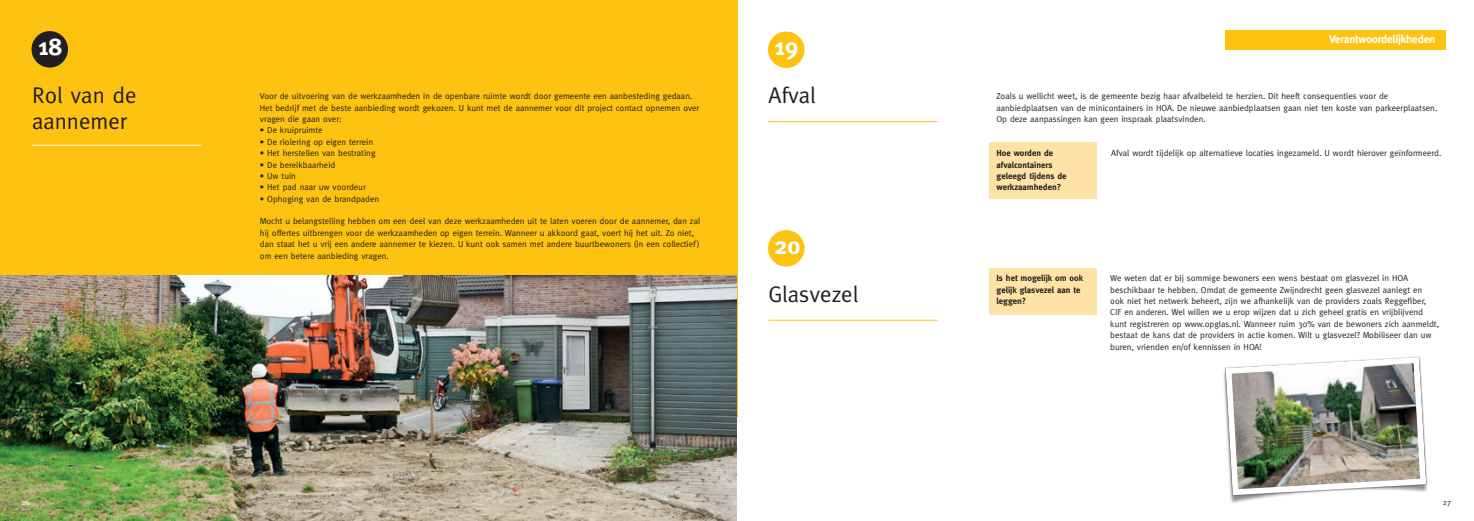
<style>
.page{position:relative;width:1474px;height:521px;background:#fff}
.page>*{position:absolute;margin:0;border:0;box-sizing:border-box;transform-origin:0 0}
.t1{font:700 24.41px "Meta";color:#fff}
.t2{font:22.75px/26.2px "Meta";color:#231f20}
.t3{font:700 11.38px "Meta";letter-spacing:-.02em;color:#fff}
.t4{font:8.75px/11.4px "Meta";color:#231f20}
.t5{font:700 8.75px/11.4px "Meta";color:#231f20}
.t6{font:7.88px "Meta";color:#fff}
.t7{font:7.88px "Meta";color:#231f20}
</style>
<div class="page">
<div style="left:0;top:0;width:737px;height:417px;background:#fec210"></div>
<img style="left:0;top:276px;width:737px;height:245px">
<div style="left:31px;top:31px;width:37px;height:37px;background:#231f20;border-radius:50%"></div>
<hr style="left:32px;top:145px;width:169px;height:1px;background:#fff">
<div style="left:989px;top:142px;width:107px;height:57px;background:#ffe2a5"></div>
<div style="left:989px;top:268px;width:107px;height:46px;background:#ffe2a5"></div>
<div style="left:1224px;top:30px;width:221px;height:20px;background:#fec210"></div>
<div style="left:768px;top:32px;width:36px;height:36px;background:#fec210;border-radius:50%"></div>
<div style="left:768px;top:230px;width:36px;height:37px;background:#fec210;border-radius:50%"></div>
<hr style="left:768px;top:121px;width:169px;height:1px;background:#fec210">
<hr style="left:768px;top:320px;width:169px;height:1px;background:#fec210">
<div style="left:1221px;top:361px;width:207px;height:143px;background:#231f20;opacity:.5"></div>
<img style="left:1222px;top:356px;width:206px;height:142px">
<h1 class="t1" style="left:38px;top:32px;width:26px">18</h1>
<h1 class="t1" style="left:774px;top:33px;width:26px">19</h1>
<h3 class="t3" style="left:1328px;top:33px;width:108px">Verantwoordelijkheden</h3>
<h2 class="t2" style="left:32px;top:81px;width:106px">Rol van de aannemer</h2>
<p class="t4" style="left:260px;top:90px;width:441px">Voor de uitvoering van de werkzaamheden in de openbare ruimte wordt door gemeente een aanbesteding gedaan.<br>Het bedrijf met de beste aanbieding wordt gekozen. U kunt met de aannemer voor dit project contact opnemen over vragen die gaan over:</p>
<p class="t4" style="left:260px;top:125px;width:64px">• De kruipruimte</p>
<p class="t4" style="left:260px;top:136px;width:115px">• De riolering op eigen terrein</p>
<p class="t4" style="left:260px;top:147px;width:117px">• Het herstellen van bestrating</p>
<p class="t4" style="left:260px;top:159px;width:77px">• De bereikbaarheid</p>
<p class="t4" style="left:260px;top:170px;width:38px">• Uw tuin</p>
<p class="t4" style="left:260px;top:181px;width:107px">• Het pad naar uw voordeur</p>
<p class="t4" style="left:260px;top:193px;width:121px">• Ophoging van de brandpaden</p>
<p class="t4" style="left:260px;top:216px;width:442px">Mocht u belangstelling hebben om een deel van deze werkzaamheden uit te laten voeren door de aannemer, dan zal hij offertes uitbrengen voor de werkzaamheden op eigen terrein. Wanneer u akkoord gaat, voert hij het uit. Zo niet, dan staat het u vrij een andere aannemer te kiezen. U kunt ook samen met andere buurtbewoners (in een collectief) om een betere aanbieding vragen.</p>
<h2 class="t2" style="left:768px;top:82px;width:49px">Afval</h2>
<h1 class="t1" style="left:774px;top:231px;width:28px">20</h1>
<p class="t4" style="left:996px;top:90px;width:442px">Zoals u wellicht weet, is de gemeente bezig haar afvalbeleid te herzien. Dit heeft consequenties voor de aanbiedplaatsen van de minicontainers in HOA. De nieuwe aanbiedplaatsen gaan niet ten koste van parkeerplaatsen.<br>Op deze aanpassingen kan geen inspraak plaatsvinden.</p>
<p class="t4" style="left:1111px;top:147px;width:332px">Afval wordt tijdelijk op alternatieve locaties ingezameld. U wordt hierover geïnformeerd.</p>
<p class="t5" style="left:996px;top:147px;width:72px">Hoe worden de afvalcontainers geleegd tijdens de werkzaamheden?</p>
<h2 class="t2" style="left:768px;top:280px;width:91px">Glasvezel</h2>
<p class="t5" style="left:996px;top:272px;width:88px">Is het mogelijk om ook gelijk glasvezel aan te leggen?</p>
<p class="t4" style="left:1110px;top:272px;width:330px">We weten dat er bij sommige bewoners een wens bestaat om glasvezel in HOA beschikbaar te hebben. Omdat de gemeente Zwijndrecht geen glasvezel aanlegt en<br>ook niet het netwerk beheert, zijn we afhankelijk van de providers zoals Reggefiber, CIF en anderen. Wel willen we u erop wijzen dat u zich geheel gratis en vrijblijvend kunt registreren op www.opglas.nl. Wanneer ruim 30% van de bewoners zich aanmeldt, bestaat de kans dat de providers in actie komen. Wilt u glasvezel? Mobiliseer dan uw buren, vrienden en/of kennissen in HOA!</p>
<p class="t6" style="left:21px;top:498px;width:10px">26</p>
<p class="t7" style="left:1442px;top:498px;width:10px">27</p>
</div>
